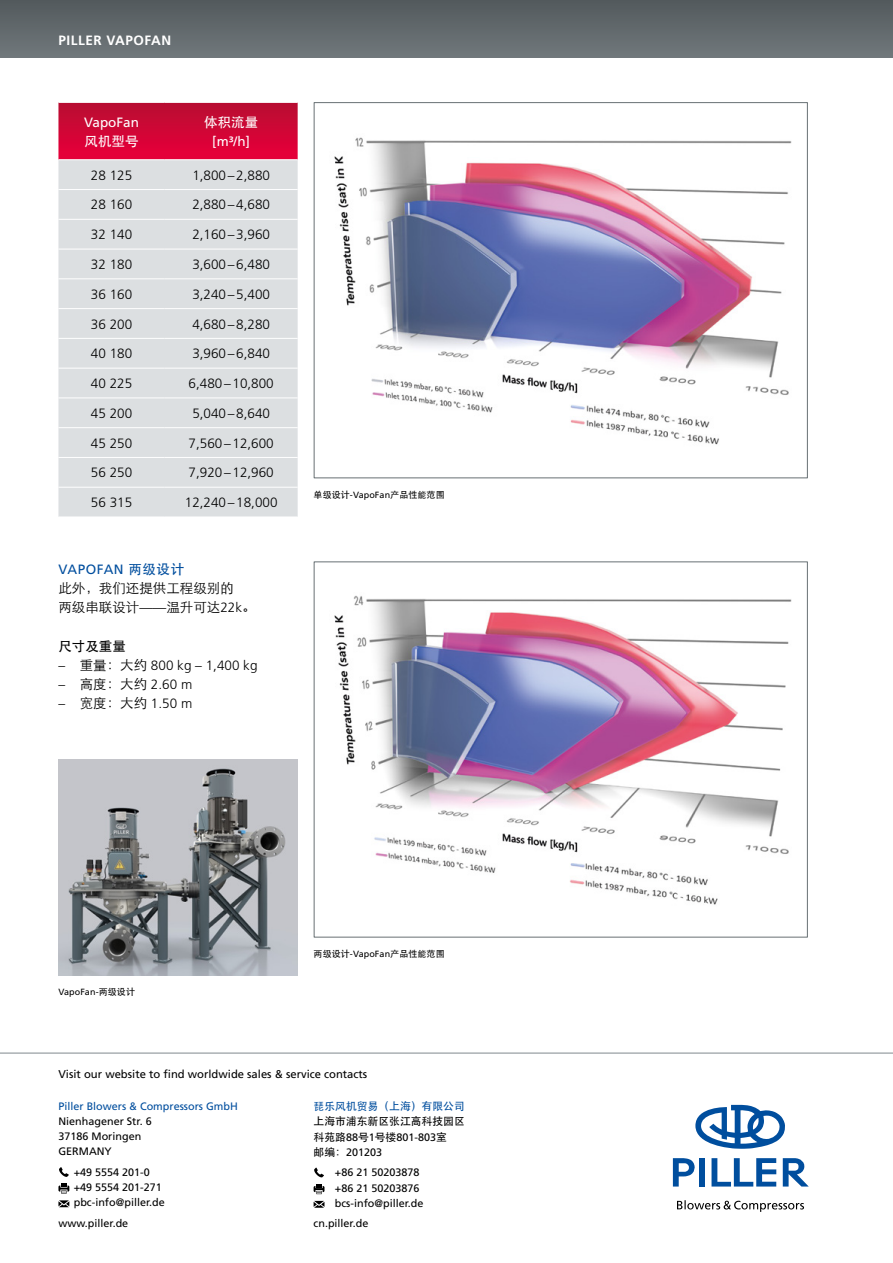
<style>
.page{position:relative;width:893px;height:1263px;background:#fff}
.page>*{position:absolute;margin:0;border:0;box-sizing:border-box;transform-origin:0 0}
.t1{font:300 13.5px "Frutiger LT Std";color:#000}
.t2{font:13.5px/19.2px "ST Xihei";color:#000}
.t3{font:700 13.5px "Frutiger LT Std";letter-spacing:.04em;color:#fff}
.t4{font:13.5px "Frutiger LT Std";color:#fff}
.t5{font:13.5px "Frutiger LT Std";letter-spacing:.04em;color:#004e9e}
.t6{font:13.5px "ST Heiti";color:#fff}
.t7{font:13.5px "ST Heiti";color:#000}
.t8{font:11.25px "Frutiger LT Std";color:#000}
.t9{font:10.8px/15.3px "Frutiger LT Std";color:#000}
.t10{font:10.8px "Frutiger LT Std";color:#004e9e}
.t11{font:10.8px "ST Heiti";color:#004e9e}
.t12{font:10.8px "ST Heiti";color:#000}
.t13{font:9px "ST Heiti";letter-spacing:.01em;color:#000}
.t14{font:9px "Frutiger LT Std";letter-spacing:.01em;color:#000}
.s1{font-family:"ST Heiti"}
.s2{font-family:"Frutiger LT Std";font-weight:300}
.s3{font-family:"ST Xihei";font-weight:400}
.s4{font-family:"Frutiger LT Std"}
</style>
<div class="page">
<div style="left:0;top:0;width:893px;height:57px;background:linear-gradient(to bottom,#52595c,#70787b)"></div>
<hr style="left:0;top:1052px;width:893px;height:2px;background:#959ca0">
<svg style="left:695px;top:1105px;width:90px;height:44px"></svg>
<div style="left:699px;top:1158px;width:6px;height:28px;background:#004e9e"></div>
<svg style="left:673px;top:1158px;width:22px;height:28px"></svg>
<svg style="left:783px;top:1158px;width:25px;height:28px"></svg>
<svg style="left:711px;top:1158px;width:65px;height:28px"></svg>
<svg style="left:677px;top:1200px;width:127px;height:12px"></svg>
<svg style="left:59px;top:1167px;width:10px;height:10px"></svg>
<svg style="left:58px;top:1183px;width:11px;height:11px"></svg>
<svg style="left:58px;top:1200px;width:11px;height:7px"></svg>
<img style="left:58px;top:759px;width:240px;height:217px">
<img style="left:334px;top:137px;width:458px;height:308px">
<img style="left:334px;top:595px;width:458px;height:310px">
<svg style="left:58px;top:103px;width:240px;height:56px;background:#d00736"></svg>
<svg style="left:58px;top:160px;width:240px;height:357px;background:#dde0e2"></svg>
<hr style="left:58px;top:189px;width:107px;height:1px;background:#fff">
<hr style="left:165px;top:189px;width:133px;height:1px;background:#fff">
<hr style="left:58px;top:219px;width:107px;height:1px;background:#fff">
<hr style="left:165px;top:219px;width:133px;height:1px;background:#fff">
<hr style="left:58px;top:249px;width:107px;height:1px;background:#fff">
<hr style="left:165px;top:249px;width:133px;height:1px;background:#fff">
<hr style="left:58px;top:279px;width:107px;height:1px;background:#fff">
<hr style="left:165px;top:279px;width:133px;height:1px;background:#fff">
<hr style="left:58px;top:308px;width:107px;height:1px;background:#fff">
<hr style="left:165px;top:308px;width:133px;height:1px;background:#fff">
<hr style="left:58px;top:338px;width:107px;height:1px;background:#fff">
<hr style="left:165px;top:338px;width:133px;height:1px;background:#fff">
<hr style="left:58px;top:368px;width:107px;height:1px;background:#fff">
<hr style="left:165px;top:368px;width:133px;height:1px;background:#fff">
<hr style="left:58px;top:398px;width:107px;height:1px;background:#fff">
<hr style="left:165px;top:398px;width:133px;height:1px;background:#fff">
<hr style="left:58px;top:427px;width:107px;height:1px;background:#fff">
<hr style="left:165px;top:427px;width:133px;height:1px;background:#fff">
<hr style="left:58px;top:457px;width:107px;height:1px;background:#fff">
<hr style="left:165px;top:457px;width:133px;height:1px;background:#fff">
<hr style="left:58px;top:487px;width:107px;height:1px;background:#fff">
<hr style="left:165px;top:487px;width:133px;height:1px;background:#fff">
<svg style="left:314px;top:1167px;width:10px;height:10px"></svg>
<svg style="left:314px;top:1184px;width:10px;height:10px"></svg>
<svg style="left:314px;top:1201px;width:10px;height:7px"></svg>
<p class="t3" style="left:58px;top:32px;width:114px">PILLER VAPOFAN</p>
<p class="t4" style="left:84px;top:114px;width:56px">VapoFan</p>
<p class="t6" style="left:85px;top:134px;width:55px">风机型号</p>
<p class="t6" style="left:204px;top:115px;width:55px">体积流量</p>
<p class="t4" style="left:212px;top:133px;width:39px">[m³/h]</p>
<p class="t1" style="left:91px;top:167px;width:43px">28 125</p>
<p class="t1" style="left:192px;top:167px;width:79px">1,800–2,880</p>
<p class="t1" style="left:91px;top:197px;width:43px">28 160</p>
<p class="t1" style="left:192px;top:197px;width:79px">2,880–4,680</p>
<p class="t1" style="left:91px;top:227px;width:43px">32 140</p>
<p class="t1" style="left:192px;top:227px;width:79px">2,160–3,960</p>
<p class="t1" style="left:91px;top:257px;width:43px">32 180</p>
<p class="t1" style="left:192px;top:257px;width:79px">3,600–6,480</p>
<p class="t1" style="left:91px;top:286px;width:43px">36 160</p>
<p class="t1" style="left:192px;top:286px;width:79px">3,240–5,400</p>
<p class="t1" style="left:91px;top:316px;width:43px">36 200</p>
<p class="t1" style="left:192px;top:316px;width:79px">4,680–8,280</p>
<p class="t1" style="left:91px;top:346px;width:43px">40 180</p>
<p class="t1" style="left:192px;top:346px;width:79px">3,960–6,840</p>
<p class="t1" style="left:91px;top:376px;width:43px">40 225</p>
<p class="t1" style="left:189px;top:376px;width:87px">6,480–10,800</p>
<p class="t1" style="left:91px;top:406px;width:43px">45 200</p>
<p class="t1" style="left:192px;top:406px;width:79px">5,040–8,640</p>
<p class="t1" style="left:91px;top:435px;width:43px">45 250</p>
<p class="t1" style="left:189px;top:435px;width:87px">7,560–12,600</p>
<p class="t1" style="left:91px;top:465px;width:43px">56 250</p>
<p class="t1" style="left:189px;top:465px;width:87px">7,920–12,960</p>
<p class="t1" style="left:91px;top:495px;width:43px">56 315</p>
<p class="t1" style="left:185px;top:495px;width:94px">12,240–18,000</p>
<p class="t5" style="left:58px;top:561px;width:127px">VAPOFAN <span class="s1">两级设计</span></p>
<p class="t2" style="left:58px;top:579px;width:199px">此外，我们还提供工程级别的<br>两级串联设计<span class="s2">——</span>温升可达<span class="s2">22k</span>。</p>
<p class="t7" style="left:58px;top:639px;width:69px">尺寸及重量</p>
<p class="t1" style="left:58px;top:657px;width:201px">– <span class="s3">重量：大约</span> 800 kg – 1,400 kg</p>
<p class="t1" style="left:58px;top:677px;width:135px">– <span class="s3">高度：大约</span> 2.60 m</p>
<p class="t1" style="left:58px;top:696px;width:135px">– <span class="s3">宽度：大约</span> 1.50 m</p>
<p class="t13" style="left:314px;top:490px;width:133px">单级设计<span class="s4">-VapoFan</span>产品性能范围</p>
<p class="t14" style="left:58px;top:987px;width:78px">VapoFan-<span class="s1">两级设计</span></p>
<p class="t13" style="left:314px;top:949px;width:133px">两级设计<span class="s4">-VapoFan</span>产品性能范围</p>
<p class="t8" style="left:58px;top:1067px;width:310px">Visit our website to find worldwide sales &amp; service contacts</p>
<p class="t10" style="left:58px;top:1099px;width:181px">Piller Blowers &amp; Compressors GmbH</p>
<p class="t9" style="left:58px;top:1113px;width:95px">Nienhagener Str. 6<br>37186 Moringen<br>GERMANY</p>
<p class="t9" style="left:74px;top:1164px;width:93px">+49 5554 201-0 +49 5554 201-271 pbc-info@piller.de</p>
<p class="t9" style="left:58px;top:1215px;width:71px">www.piller.de</p>
<p class="t11" style="left:314px;top:1101px;width:153px">琵乐风机贸易（上海）有限公司</p>
<p class="t12" style="left:314px;top:1116px;width:153px">上海市浦东新区张江高科技园区</p>
<p class="t9" style="left:314px;top:1129px;width:135px"><span class="s1">科苑路</span>88<span class="s1">号</span>1<span class="s1">号楼</span>801-803<span class="s1">室邮编：</span>201203</p>
<p class="t9" style="left:335px;top:1165px;width:90px">+86 21 50203878 +86 21 50203876 bcs-info@piller.de</p>
<p class="t9" style="left:314px;top:1216px;width:56px">cn.piller.de</p>
</div>
